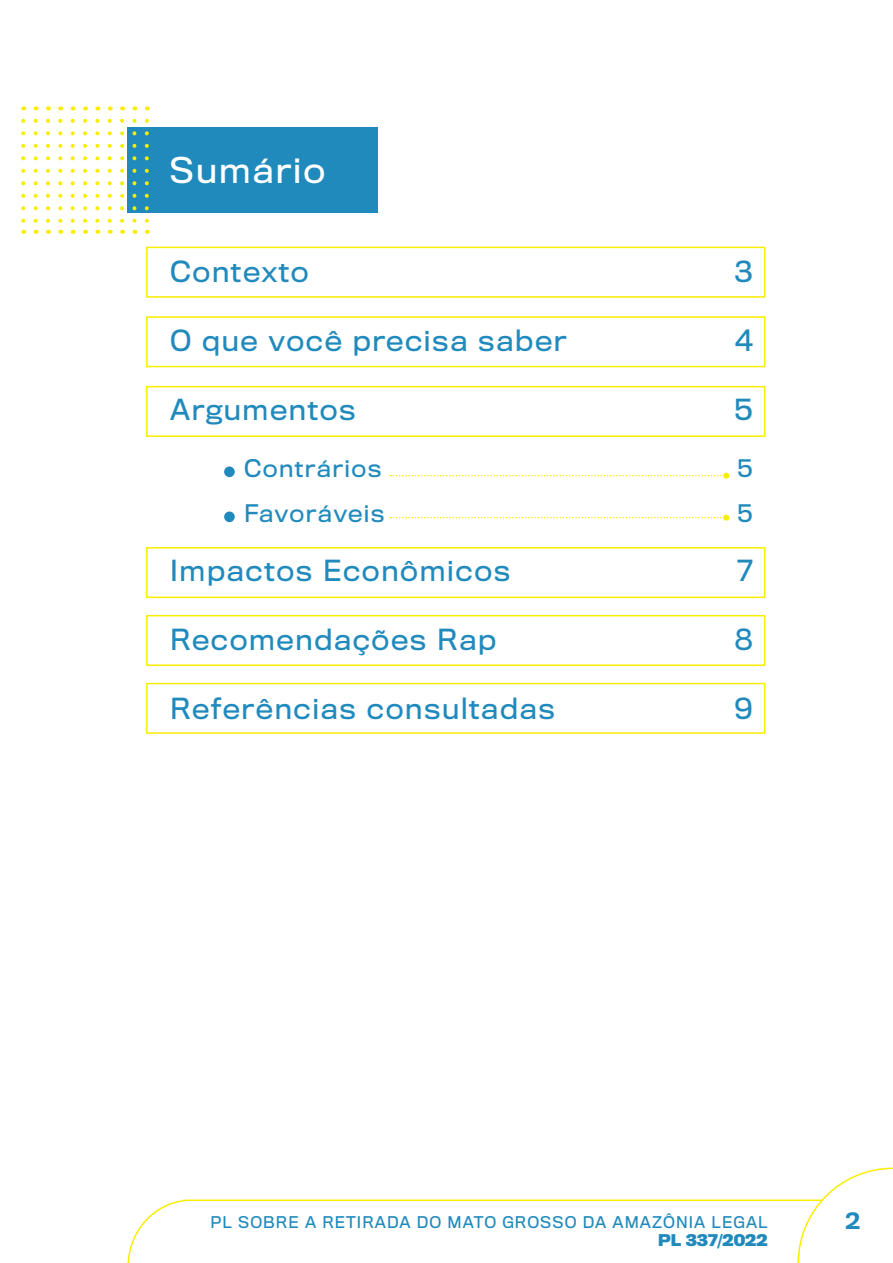
<style>
.page{position:relative;width:893px;height:1263px;background:#fff}
.page>*{position:absolute;margin:0;border:0;box-sizing:border-box;transform-origin:0 0}
.t1{font:33px "Titling Gothic FB Normal";letter-spacing:.06em;color:#fff}
.t2{font:27px "Titling Gothic FB Normal";letter-spacing:.06em;color:#218abd}
.t3{font:22.5px "Titling Gothic FB Normal";letter-spacing:.06em;color:#218abd}
.t4{font:500 21px "Titling Gothic FB Normal";color:#218abd}
.t5{font:15px "Titling Gothic FB Normal";letter-spacing:.07em;color:#218abd}
.t6{font:700 15px "Titling Gothic FB Normal";color:#218abd}
</style>
<div class="page">
<svg style="left:127px;top:1199px;width:671px;height:64px"></svg>
<svg style="left:798px;top:1167px;width:95px;height:96px"></svg>
<div style="left:146px;top:547px;width:619px;height:51px;border:2px solid #faed00"></div>
<div style="left:146px;top:386px;width:619px;height:51px;border:2px solid #faed00"></div>
<div style="left:146px;top:316px;width:619px;height:51px;border:2px solid #faed00"></div>
<div style="left:146px;top:247px;width:619px;height:51px;border:2px solid #faed00"></div>
<div style="left:128px;top:128px;width:250px;height:85px;background:#218abd"></div>
<svg style="left:21px;top:121px;width:4px;height:113px"></svg>
<svg style="left:34px;top:121px;width:4px;height:113px"></svg>
<svg style="left:46px;top:121px;width:4px;height:113px"></svg>
<svg style="left:58px;top:121px;width:4px;height:113px"></svg>
<svg style="left:71px;top:121px;width:4px;height:113px"></svg>
<svg style="left:83px;top:121px;width:4px;height:113px"></svg>
<svg style="left:95px;top:121px;width:4px;height:113px"></svg>
<svg style="left:108px;top:121px;width:4px;height:113px"></svg>
<svg style="left:120px;top:121px;width:4px;height:113px"></svg>
<svg style="left:132px;top:121px;width:4px;height:113px"></svg>
<svg style="left:145px;top:121px;width:4px;height:113px"></svg>
<div style="left:224px;top:466px;width:11px;height:11px;background:#218abd;border-radius:50%"></div>
<div style="left:224px;top:511px;width:11px;height:11px;background:#218abd;border-radius:50%"></div>
<svg style="left:390px;top:473px;width:339px;height:6px"></svg>
<svg style="left:390px;top:515px;width:339px;height:6px"></svg>
<div style="left:146px;top:615px;width:619px;height:51px;border:2px solid #faed00"></div>
<div style="left:146px;top:683px;width:619px;height:51px;border:2px solid #faed00"></div>
<p class="t1" style="left:170px;top:151px;width:157px">Sumário</p>
<p class="t2" style="left:170px;top:256px;width:140px">Contexto</p>
<p class="t2" style="left:735px;top:256px;width:20px">3</p>
<p class="t2" style="left:170px;top:325px;width:398px">O que você precisa saber</p>
<p class="t2" style="left:735px;top:325px;width:19px">4</p>
<p class="t2" style="left:170px;top:394px;width:187px">Argumentos</p>
<p class="t2" style="left:734px;top:394px;width:20px">5</p>
<p class="t3" style="left:244px;top:455px;width:139px">Contrários</p>
<p class="t3" style="left:737px;top:455px;width:17px">5</p>
<p class="t3" style="left:244px;top:500px;width:142px">Favoráveis</p>
<p class="t3" style="left:737px;top:500px;width:17px">5</p>
<p class="t2" style="left:170px;top:555px;width:342px">Impactos Econômicos</p>
<p class="t2" style="left:737px;top:555px;width:17px">7</p>
<p class="t2" style="left:170px;top:624px;width:328px">Recomendações Rap</p>
<p class="t2" style="left:735px;top:624px;width:19px">8</p>
<p class="t2" style="left:170px;top:693px;width:386px">Referências consultadas</p>
<p class="t2" style="left:734px;top:693px;width:20px">9</p>
<p class="t5" style="left:210px;top:1214px;width:559px">PL SOBRE A RETIRADA DO MATO GROSSO DA AMAZÔNIA LEGAL</p>
<p class="t6" style="left:658px;top:1232px;width:111px">PL 337/2022</p>
<p class="t4" style="left:845px;top:1209px;width:16px">2</p>
</div>
